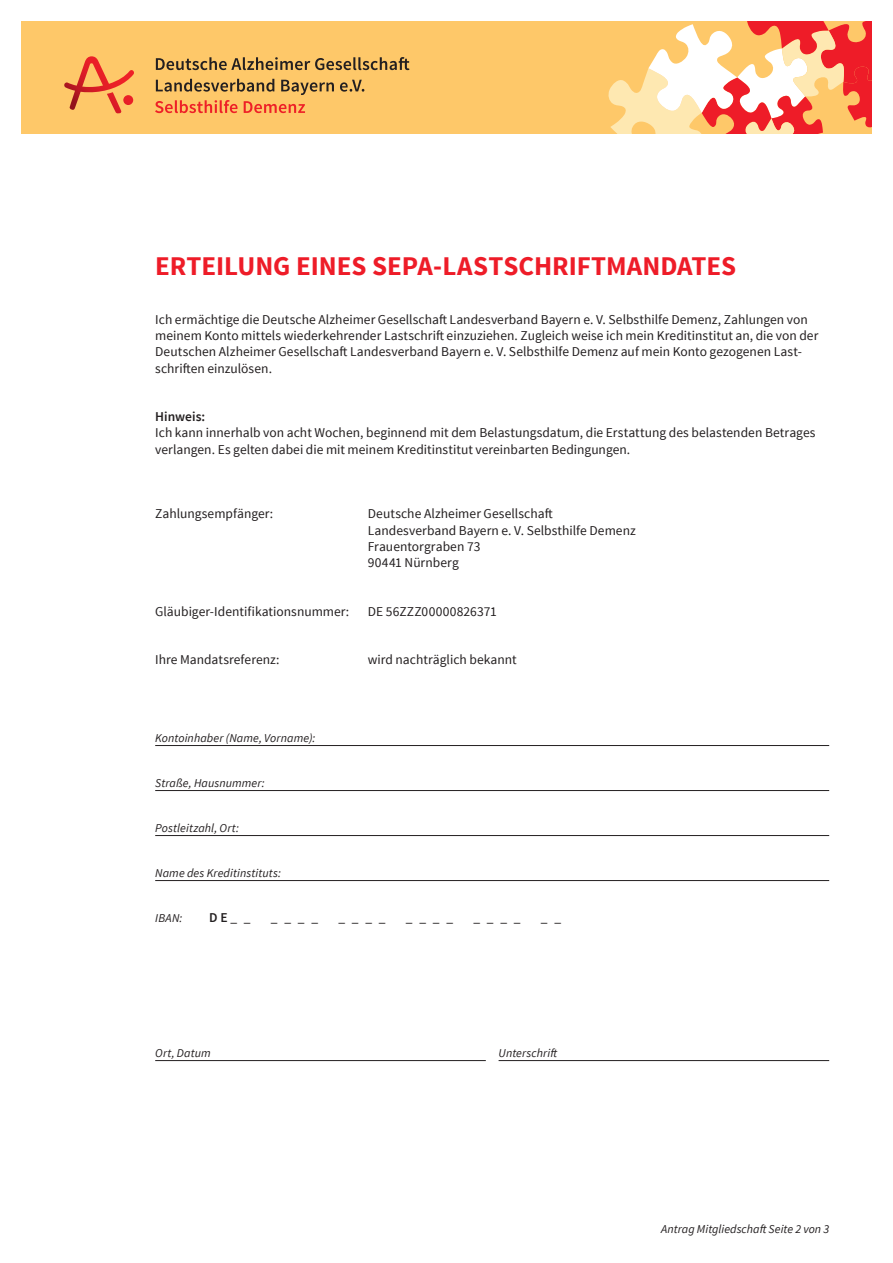
<style>
.page{position:relative;width:893px;height:1263px;background:#fff}
.page>*{position:absolute;margin:0;border:0;box-sizing:border-box;transform-origin:0 0}
.t1{font:700 27px "Source Sans Pro";letter-spacing:-.005em;color:#ee1c28}
.t2{font:13.5px/16.2px "Source Sans Pro";letter-spacing:.005em;color:#231f20}
.t3{font:600 13.5px "Source Sans Pro";color:#231f20}
.t4{font:italic 12px "Source Sans Pro";letter-spacing:.01em;color:#231f20}
</style>
<div class="page">
<hr style="left:155px;top:745px;width:674px;height:1px;background:#231f20">
<hr style="left:155px;top:790px;width:674px;height:1px;background:#231f20">
<hr style="left:155px;top:835px;width:674px;height:1px;background:#231f20">
<hr style="left:155px;top:880px;width:674px;height:1px;background:#231f20">
<hr style="left:155px;top:1060px;width:331px;height:1px;background:#231f20">
<hr style="left:499px;top:1060px;width:330px;height:1px;background:#231f20">
<div style="left:21px;top:21px;width:851px;height:113px;background:#fec869"></div>
<svg style="left:608px;top:21px;width:264px;height:113px"></svg>
<svg style="left:64px;top:56px;width:70px;height:57px"></svg>
<svg style="left:155px;top:79px;width:209px;height:34px"></svg>
<svg style="left:156px;top:57px;width:253px;height:13px"></svg>
<h1 class="t1" style="left:155px;top:249px;width:582px">ERTEILUNG EINES SEPA-LASTSCHRIFTMANDATES</h1>
<p class="t2" style="left:155px;top:312px;width:665px">Ich ermächtige die Deutsche Alzheimer Gesellschaft Landesverband Bayern e. V. Selbsthilfe Demenz, Zahlungen von meinem Konto mittels wiederkehrender Lastschrift einzuziehen. Zugleich weise ich mein Kreditinstitut an, die von der Deutschen Alzheimer Gesellschaft Landesverband Bayern e. V. Selbsthilfe Demenz auf mein Konto gezogenen Last&shy;schriften einzulösen.</p>
<p class="t3" style="left:155px;top:408px;width:52px">Hinweis:</p>
<p class="t2" style="left:155px;top:425px;width:662px">Ich kann innerhalb von acht Wochen, beginnend mit dem Belastungsdatum, die Erstattung des belastenden Betrages verlangen. Es gelten dabei die mit meinem Kreditinstitut vereinbarten Bedingungen.</p>
<p class="t2" style="left:155px;top:506px;width:119px">Zahlungsempfänger:</p>
<p class="t2" style="left:368px;top:506px;width:270px">Deutsche Alzheimer Gesellschaft<br>Landesverband Bayern e. V. Selbsthilfe Demenz<br>Frauentorgraben 73<br>90441 Nürnberg</p>
<p class="t2" style="left:155px;top:603px;width:195px">Gläubiger-Identifikationsnummer:</p>
<p class="t2" style="left:368px;top:603px;width:131px">DE 56ZZZ00000826371</p>
<p class="t2" style="left:155px;top:652px;width:126px">Ihre Mandatsreferenz:</p>
<p class="t2" style="left:368px;top:652px;width:150px">wird nachträglich bekannt</p>
<p class="t4" style="left:155px;top:730px;width:162px">Kontoinhaber (Name, Vorname):</p>
<p class="t4" style="left:155px;top:775px;width:111px">Straße, Hausnummer:</p>
<p class="t4" style="left:155px;top:820px;width:85px">Postleitzahl, Ort:</p>
<p class="t4" style="left:155px;top:865px;width:127px">Name des Kreditinstituts:</p>
<p class="t4" style="left:155px;top:910px;width:29px">IBAN:</p>
<p class="t3" style="left:209px;top:909px;width:43px">D E _ _</p>
<p class="t3" style="left:271px;top:909px;width:49px">____</p>
<p class="t3" style="left:338px;top:909px;width:49px">____</p>
<p class="t3" style="left:406px;top:909px;width:49px">____</p>
<p class="t3" style="left:473px;top:909px;width:49px">____</p>
<p class="t3" style="left:541px;top:909px;width:22px">_ _</p>
<p class="t4" style="left:155px;top:1045px;width:57px">Ort, Datum</p>
<p class="t4" style="left:499px;top:1045px;width:60px">Unterschrift</p>
<p class="t4" style="left:661px;top:1222px;width:169px">Antrag Mitgliedschaft Seite 2 von 3</p>
</div>
